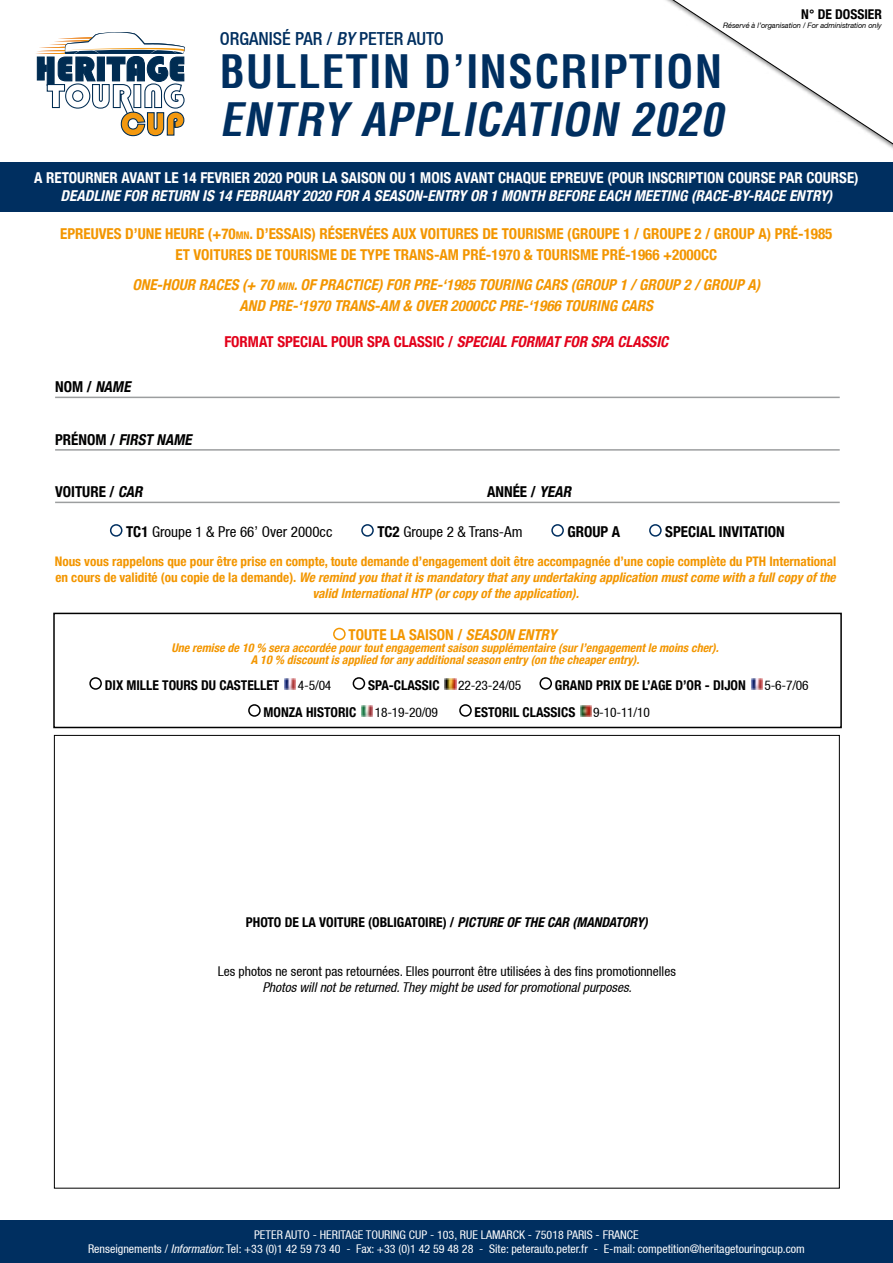
<style>
.page{position:relative;width:893px;height:1263px;background:#fff}
.page>*{position:absolute;margin:0;border:0;box-sizing:border-box;transform-origin:0 0}
.t1{font:700 condensed 45px "Helvetica";letter-spacing:.025em;color:#002f60}
.t2{font:italic 700 condensed 45px "Helvetica";color:#002f60}
.t3{font:500 condensed 18px "Helvetica 67";color:#002f60}
.t4{font:700 condensed 15px/21px "Helvetica 77";color:#f39600;text-align:center}
.t5{font:italic 700 condensed 15px/21px "Helvetica 77";color:#f39600;text-align:center}
.t6{font:700 condensed 15px "Helvetica 77";color:#fff}
.t7{font:italic 700 condensed 15px "Helvetica 77";color:#fff}
.t8{font:700 condensed 15px "Helvetica 77";color:#e2001a}
.t9{font:700 condensed 15px "Helvetica 77";color:#000}
.t10{font:condensed 15px "Helvetica 57";color:#000}
.t11{font:italic 700 condensed 15px "Helvetica 77";color:#000}
.t12{font:700 condensed 13.5px "Helvetica 77";color:#000}
.t13{font:condensed 13.5px "Helvetica 57";color:#000}
.t14{font:italic condensed 13.5px "Helvetica 57";color:#000}
.t15{font:700 condensed 13.2px/15.9px "Helvetica 77";color:#f39600;text-align:center}
.t16{font:condensed 12px/14.4px "Helvetica 57";color:#fff;text-align:center}
.t17{font:italic 700 condensed 12px/12px "Helvetica 77";color:#f39600;text-align:center}
.t18{font:italic 7.5px "Helvetica 56";letter-spacing:-.01em;color:#000}
.s1{font-style:italic}
.s2{font-size:10.5px}
.s3{font-style:normal}
.s4{font-family:"Helvetica 77";font-weight:700}
</style>
<div class="page">
<div style="left:0;top:162px;width:893px;height:50px;background:#002f60"></div>
<div style="left:0;top:1220px;width:893px;height:43px;background:#002f60"></div>
<hr style="left:55px;top:397px;width:785px;height:1px;background:#9c9e9f">
<hr style="left:55px;top:449px;width:785px;height:2px;background:#9c9e9f">
<hr style="left:55px;top:502px;width:785px;height:1px;background:#9c9e9f">
<svg style="left:36px;top:32px;width:149px;height:104px"></svg>
<div style="left:640px;top:0;width:253px;height:165px;background:#000;opacity:.5"></div>
<svg style="left:640px;top:0;width:253px;height:158px"></svg>
<div style="left:110px;top:524px;width:12px;height:13px;border:2px solid #002f60;border-radius:50%"></div>
<div style="left:361px;top:524px;width:13px;height:13px;border:2px solid #002f60;border-radius:50%"></div>
<div style="left:551px;top:524px;width:13px;height:13px;border:2px solid #002f60;border-radius:50%"></div>
<div style="left:649px;top:524px;width:13px;height:13px;border:2px solid #002f60;border-radius:50%"></div>
<div style="left:53px;top:613px;width:789px;height:115px;border:2px solid #000"></div>
<div style="left:333px;top:628px;width:13px;height:12px;border:2px solid #f39600;border-radius:50%"></div>
<div style="left:89px;top:677px;width:13px;height:13px;border:2px solid #000;border-radius:50%"></div>
<svg style="left:285px;top:679px;width:11px;height:11px"></svg>
<div style="left:353px;top:677px;width:12px;height:13px;border:2px solid #000;border-radius:50%"></div>
<svg style="left:445px;top:679px;width:11px;height:11px"></svg>
<div style="left:539px;top:677px;width:13px;height:13px;border:2px solid #000;border-radius:50%"></div>
<svg style="left:751px;top:679px;width:11px;height:11px"></svg>
<div style="left:248px;top:704px;width:13px;height:13px;border:2px solid #000;border-radius:50%"></div>
<svg style="left:362px;top:706px;width:11px;height:11px"></svg>
<div style="left:459px;top:704px;width:13px;height:13px;border:2px solid #000;border-radius:50%"></div>
<svg style="left:581px;top:706px;width:11px;height:11px"></svg>
<h2 class="t3" style="left:220px;top:28px;width:226px">ORGANISÉ PAR / <span class="s1">BY</span> PETER AUTO</h2>
<p class="t12" style="left:801px;top:6px;width:82px">N° DE DOSSIER</p>
<p class="t18" style="left:723px;top:21px;width:160px">Réservé à l’organisation / For administration only</p>
<h1 class="t1" style="left:220px;top:43px;width:504px">BULLETIN D’INSCRIPTION</h1>
<h1 class="t2" style="left:220px;top:91px;width:515px">ENTRY APPLICATION 2020</h1>
<p class="t6" style="left:34px;top:169px;width:826px">A RETOURNER AVANT LE 14 FEVRIER 2020 POUR LA SAISON OU 1 MOIS AVANT CHAQUE EPREUVE (POUR INSCRIPTION COURSE PAR COURSE)</p>
<p class="t7" style="left:61px;top:187px;width:773px">DEADLINE FOR RETURN IS 14 FEBRUARY 2020 FOR A SEASON-ENTRY OR 1 MONTH BEFORE EACH MEETING (RACE-BY-RACE ENTRY)</p>
<p class="t4" style="left:60px;top:223px;width:774px">EPREUVES D’UNE HEURE (+70<span class="s2">mn</span>. D’ESSAIS) RÉSERVÉES AUX VOITURES DE TOURISME (GROUPE 1 / GROUPE 2 / GROUP A) PRÉ-1985<br>ET VOITURES DE TOURISME DE TYPE TRANS-AM PRÉ-1970 &amp; TOURISME PRÉ-1966 +2000CC</p>
<p class="t5" style="left:132px;top:274px;width:629px">ONE-HOUR RACES (+ 70 <span class="s2">min</span>. OF PRACTICE) FOR PRE-‘1985 TOURING CARS (GROUP 1 / GROUP 2 / GROUP A)<br>AND PRE-‘1970 TRANS-AM &amp; OVER 2000CC PRE-‘1966 TOURING CARS</p>
<p class="t8" style="left:224px;top:333px;width:445px">FORMAT SPECIAL POUR SPA CLASSIC / <span class="s1">SPECIAL FORMAT FOR SPA CLASSIC</span></p>
<p class="t9" style="left:55px;top:378px;width:80px">N O M / <span class="s1">NAME</span></p>
<p class="t11" style="left:55px;top:430px;width:141px"><span class="s3">P R É N O M /</span> FIRST NAME</p>
<p class="t9" style="left:55px;top:483px;width:92px">VOITURE / <span class="s1">CAR</span></p>
<p class="t9" style="left:487px;top:483px;width:88px">ANNÉE / <span class="s1">YEAR</span></p>
<p class="t10" style="left:126px;top:523px;width:208px"><span class="s4">TC1</span> Groupe 1 &amp; Pre 66’ Over 2000cc</p>
<p class="t10" style="left:377px;top:523px;width:147px"><span class="s4">TC2</span> Groupe 2 &amp; Trans-Am</p>
<p class="t9" style="left:567px;top:522px;width:54px">GROUP A</p>
<p class="t9" style="left:665px;top:522px;width:121px">SPECIAL INVITATION</p>
<p class="t15" style="left:55px;top:553px;width:783px">Nous vous rappelons que pour être prise en compte, toute demande d’engagement doit être accompagnée d’une copie complète du PTH International en cours de validité (ou copie de la demande). <span class="s1">We remind you that it is mandatory that any undertaking application must come with a full copy of the valid International HTP (or copy of the application).</span></p>
<p class="t4" style="left:348px;top:624px;width:209px">TOUTE LA SAISON / <span class="s1">SEASON ENTRY</span></p>
<p class="t17" style="left:171px;top:642px;width:549px">Une remise de 10 % sera accordée pour tout engagement saison supplémentaire (sur l’engagement le moins cher).<br>A 10 % discount is applied for any additional season entry (on the cheaper entry).</p>
<p class="t12" style="left:105px;top:677px;width:176px">DIX MILLE TOURS DU CASTELLET</p>
<p class="t13" style="left:298px;top:677px;width:35px">4-5/04</p>
<p class="t12" style="left:368px;top:677px;width:73px">SPA-CLASSIC</p>
<p class="t13" style="left:458px;top:677px;width:65px">22-23-24/05</p>
<p class="t12" style="left:555px;top:677px;width:192px">GRAND PRIX DE L’AGE D’OR - DIJON</p>
<p class="t13" style="left:764px;top:677px;width:46px">5-6-7/06</p>
<p class="t12" style="left:264px;top:704px;width:94px">MONZA HISTORIC</p>
<p class="t13" style="left:375px;top:704px;width:65px">18-19-20/09</p>
<p class="t12" style="left:475px;top:704px;width:102px">ESTORIL CLASSICS</p>
<p class="t13" style="left:593px;top:704px;width:58px">9-10-11/10</p>
<p class="t12" style="left:246px;top:914px;width:404px">PHOTO DE LA VOITURE (OBLIGATOIRE) / <span class="s1">PICTURE OF THE CAR (MANDATORY)</span></p>
<p class="t13" style="left:218px;top:963px;width:459px">Les photos ne seront pas retournées. Elles pourront être utilisées à des fins promotionnelles</p>
<p class="t14" style="left:262px;top:979px;width:371px">Photos will not be returned. They might be used for promotional purposes.</p>
<p class="t16" style="left:88px;top:1227px;width:718px">PETER AUTO - HERITAGE TOURING CUP - 103, RUE LAMARCK - 75018 PARIS - FRANCE<br>Renseignements / <span class="s1">Information</span>: Tel: +33 (0)1 42 59 73 40 - Fax: +33 (0)1 42 59 48 28 - Site: peterauto.peter.fr - E-mail: competition@heritagetouringcup.com</p>
</div>
